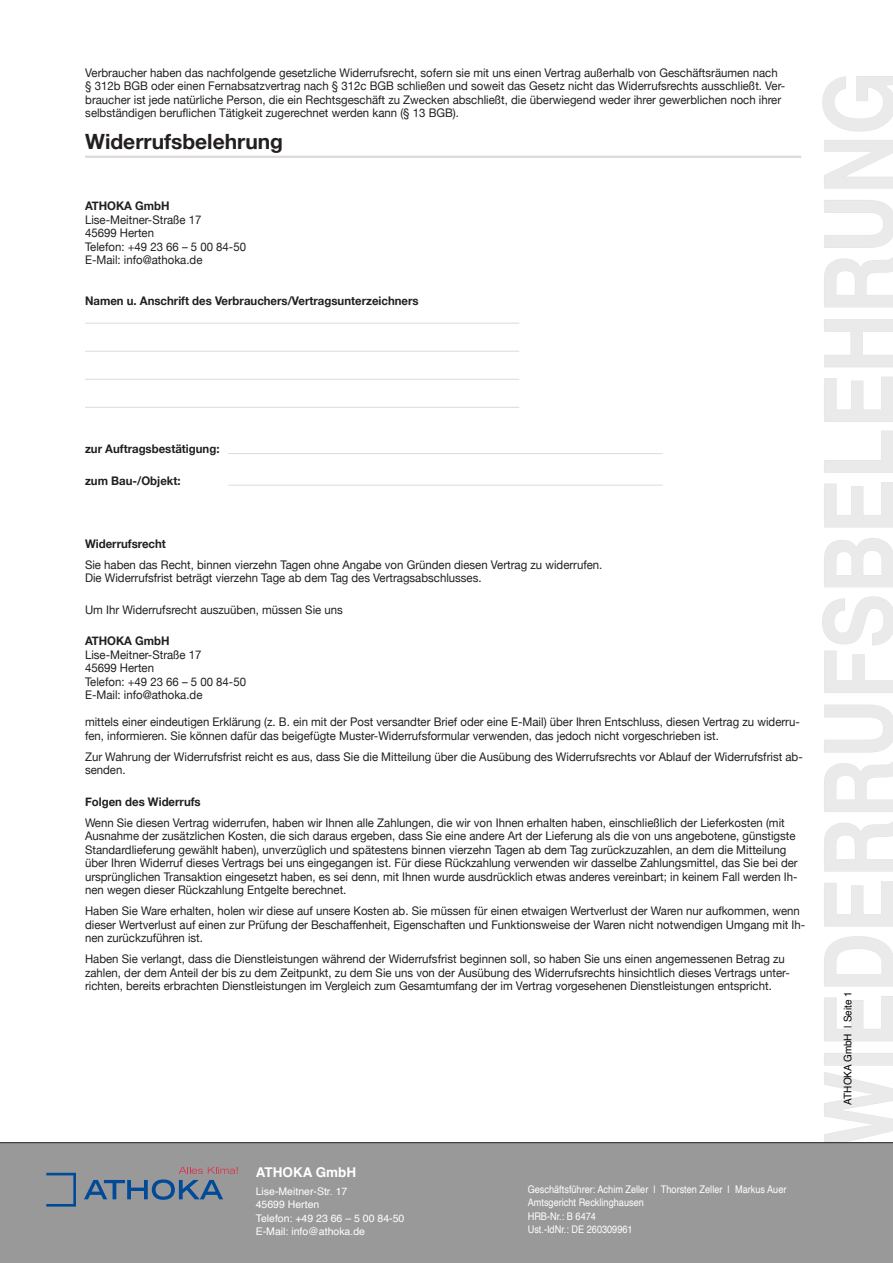
<style>
.page{position:relative;width:893px;height:1263px;background:#fff}
.page>*{position:absolute;margin:0;border:0;box-sizing:border-box;transform-origin:0 0}
.t1{font:700 21px "Helvetica Neue";color:#231f20}
.t2{font:700 13.5px "Helvetica";color:#fff}
.t3{font:11.85px "Helvetica Neue";color:#231f20;scale:.96 1}
.t4{font:700 11.85px "Helvetica Neue";color:#231f20;scale:.96 1}
.t5{font:10.5px "Helvetica";color:#fff;scale:.87 1}
.t6{font:10.5px "Helvetica";color:#fff}
.t7{font:10.5px "Helvetica";color:#000;scale:.95 1}
</style>
<div class="page">
<hr style="left:85px;top:156px;width:716px;height:2px;background:#dcdada">
<hr style="left:85px;top:323px;width:434px;height:1px;background:#dcdada">
<hr style="left:85px;top:351px;width:434px;height:1px;background:#dcdada">
<hr style="left:85px;top:379px;width:434px;height:1px;background:#dcdada">
<hr style="left:85px;top:407px;width:434px;height:1px;background:#dcdada">
<hr style="left:228px;top:453px;width:434px;height:1px;background:#dcdada">
<hr style="left:228px;top:485px;width:434px;height:1px;background:#dcdada">
<div style="left:0;top:1142px;width:893px;height:121px;background:#999"></div>
<svg style="left:46px;top:1173px;width:30px;height:33px"></svg>
<svg style="left:84px;top:1167px;width:154px;height:33px"></svg>
<p class="t3" style="left:85px;top:66px;width:723px">Verbraucher haben das nachfolgende gesetzliche Widerrufsrecht, sofern sie mit uns einen Vertrag außerhalb von Geschäftsräumen nach</p>
<p class="t3" style="left:85px;top:79px;width:731px">§ 312b BGB oder einen Fernabsatzvertrag nach § 312c BGB schließen und soweit das Gesetz nicht das Widerrufsrechts ausschließt. Ver-</p>
<p class="t3" style="left:85px;top:93px;width:726px">braucher ist jede natürliche Person, die ein Rechtsgeschäft zu Zwecken abschließt, die überwiegend weder ihrer gewerblichen noch ihrer</p>
<p class="t3" style="left:85px;top:106px;width:391px">selbständigen beruflichen Tätigkeit zugerechnet werden kann (§ 13 BGB).</p>
<p class="t1" style="left:85px;top:129px;width:199px">Widerrufsbelehrung</p>
<p class="t4" style="left:85px;top:198px;width:90px">ATHOKA GmbH</p>
<p class="t3" style="left:85px;top:212px;width:123px">Lise-Meitner-Straße 17</p>
<p class="t3" style="left:85px;top:226px;width:73px">45699 Herten</p>
<p class="t3" style="left:85px;top:239px;width:169px">Telefon: +49 23 66 – 5 00 84-50</p>
<p class="t3" style="left:85px;top:253px;width:124px">E-Mail: info@athoka.de</p>
<p class="t4" style="left:85px;top:293px;width:349px">Namen u. Anschrift des Verbrauchers/Vertragsunterzeichners</p>
<p class="t4" style="left:85px;top:441px;width:142px">zur Auftragsbestätigung:</p>
<p class="t4" style="left:85px;top:473px;width:101px">zum Bau-/Objekt:</p>
<p class="t4" style="left:85px;top:536px;width:86px">Widerrufsrecht</p>
<p class="t3" style="left:85px;top:557px;width:540px">Sie haben das Recht, binnen vierzehn Tagen ohne Angabe von Gründen diesen Vertrag zu widerrufen.</p>
<p class="t3" style="left:85px;top:571px;width:415px">Die Widerrufsfrist beträgt vierzehn Tage ab dem Tag des Vertragsabschlusses.</p>
<p class="t3" style="left:85px;top:602px;width:270px">Um Ihr Widerrufsrecht auszuüben, müssen Sie uns</p>
<p class="t4" style="left:85px;top:633px;width:90px">ATHOKA GmbH</p>
<p class="t3" style="left:85px;top:647px;width:123px">Lise-Meitner-Straße 17</p>
<p class="t3" style="left:85px;top:661px;width:73px">45699 Herten</p>
<p class="t3" style="left:85px;top:674px;width:169px">Telefon: +49 23 66 – 5 00 84-50</p>
<p class="t3" style="left:85px;top:688px;width:124px">E-Mail: info@athoka.de</p>
<p class="t3" style="left:85px;top:715px;width:746px">mittels einer eindeutigen Erklärung (z. B. ein mit der Post versandter Brief oder eine E-Mail) über Ihren Entschluss, diesen Vertrag zu widerru-</p>
<p class="t3" style="left:85px;top:728px;width:662px">fen, informieren. Sie können dafür das beigefügte Muster-Widerrufsformular verwenden, das jedoch nicht vorgeschrieben ist.</p>
<p class="t3" style="left:85px;top:749px;width:749px">Zur Wahrung der Widerrufsfrist reicht es aus, dass Sie die Mitteilung über die Ausübung des Widerrufsrechts vor Ablauf der Widerrufsfrist ab-</p>
<p class="t3" style="left:85px;top:763px;width:44px">senden.</p>
<p class="t4" style="left:85px;top:794px;width:122px">Folgen des Widerrufs</p>
<p class="t3" style="left:85px;top:815px;width:730px">Wenn Sie diesen Vertrag widerrufen, haben wir Ihnen alle Zahlungen, die wir von Ihnen erhalten haben, einschließlich der Lieferkosten (mit</p>
<p class="t3" style="left:85px;top:829px;width:742px">Ausnahme der zusätzlichen Kosten, die sich daraus ergeben, dass Sie eine andere Art der Lieferung als die von uns angebotene, günstigste</p>
<p class="t3" style="left:85px;top:842px;width:732px">Standardlieferung gewählt haben), unverzüglich und spätestens binnen vierzehn Tagen ab dem Tag zurückzuzahlen, an dem die Mitteilung</p>
<p class="t3" style="left:85px;top:856px;width:744px">über Ihren Widerruf dieses Vertrags bei uns eingegangen ist. Für diese Rückzahlung verwenden wir dasselbe Zahlungsmittel, das Sie bei der</p>
<p class="t3" style="left:85px;top:869px;width:744px">ursprünglichen Transaktion eingesetzt haben, es sei denn, mit Ihnen wurde ausdrücklich etwas anderes vereinbart; in keinem Fall werden Ih-</p>
<p class="t3" style="left:85px;top:883px;width:274px">nen wegen dieser Rückzahlung Entgelte berechnet.</p>
<p class="t3" style="left:85px;top:904px;width:746px">Haben Sie Ware erhalten, holen wir diese auf unsere Kosten ab. Sie müssen für einen etwaigen Wertverlust der Waren nur aufkommen, wenn</p>
<p class="t3" style="left:85px;top:917px;width:752px">dieser Wertverlust auf einen zur Prüfung der Beschaffenheit, Eigenschaften und Funktionsweise der Waren nicht notwendigen Umgang mit Ih-</p>
<p class="t3" style="left:85px;top:931px;width:124px">nen zurückzuführen ist.</p>
<p class="t3" style="left:85px;top:952px;width:730px">Haben Sie verlangt, dass die Dienstleistungen während der Widerrufsfrist beginnen soll, so haben Sie uns einen angemessenen Betrag zu</p>
<p class="t3" style="left:85px;top:965px;width:736px">zahlen, der dem Anteil der bis zu dem Zeitpunkt, zu dem Sie uns von der Ausübung des Widerrufsrechts hinsichtlich dieses Vertrags unter-</p>
<p class="t3" style="left:85px;top:979px;width:717px">richten, bereits erbrachten Dienstleistungen im Vergleich zum Gesamtumfang der im Vertrag vorgesehenen Dienstleistungen entspricht.</p>
<p class="t2" style="left:256px;top:1167px;width:102px">ATHOKA GmbH</p>
<p class="t6" style="left:256px;top:1187px;width:93px">Lise-Meitner-Str. 17</p>
<p class="t6" style="left:256px;top:1200px;width:65px">45699 Herten</p>
<p class="t6" style="left:256px;top:1214px;width:150px">Telefon: +49 23 66 – 5 00 84-50</p>
<p class="t6" style="left:256px;top:1227px;width:111px">E-Mail: info@athoka.de</p>
<p class="t5" style="left:528px;top:1185px;width:299px">Geschäftsführer: Achim Zeller | Thorsten Zeller | Markus Auer</p>
<p class="t5" style="left:528px;top:1198px;width:135px">Amtsgericht Recklinghausen</p>
<p class="t5" style="left:528px;top:1212px;width:80px">HRB-Nr.: B 6474</p>
<p class="t5" style="left:528px;top:1225px;width:122px">Ust.-IdNr.: DE 260309961</p>
<p class="t7" style="left:844px;top:1105px;width:121px;rotate:-90deg">ATHOKA GmbH | Seite 1</p>
</div>
